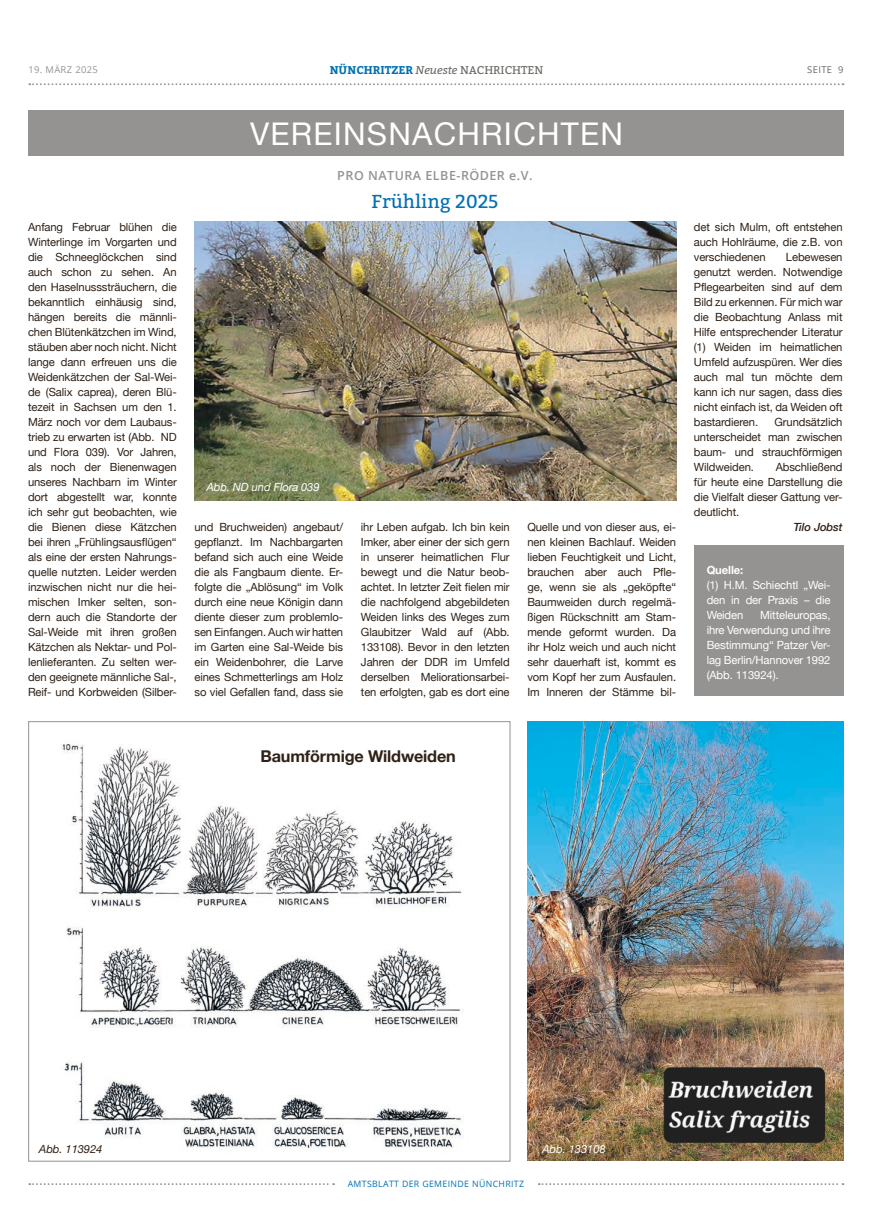
<style>
.page{position:relative;width:886px;height:1223px;background:#fff}
.page>*{position:absolute;margin:0;border:0;box-sizing:border-box;transform-origin:0 0}
.t1{font:31.25px "Helvetica Neue";letter-spacing:.04em;color:#fff}
.t2{font:18.75px "Bitter";color:#0071b2}
.t3{font:700 16.25px "Helvetica Neue";letter-spacing:-.01em;color:#2f2116}
.t4{font:600 12.5px "Open Sans";letter-spacing:.04em;color:#959391}
.t5{font:11.25px/15px "Helvetica Neue";letter-spacing:-.01em;color:#2f2116;text-align:justify}
.t6{font:11.25px/15px "Helvetica Neue";letter-spacing:-.01em;color:#fff;text-align:justify}
.t7{font:700 11.25px "Bitter";color:#0071b2}
.t8{font:italic 11.25px "Helvetica Neue";letter-spacing:-.01em;color:#fff}
.t9{font:italic 11.25px "Helvetica Neue";letter-spacing:-.01em;color:#2f2116}
.t10{font:italic 500 11.25px "Helvetica Neue";letter-spacing:-.01em;color:#2f2116}
.t11{font:700 11.25px "Helvetica Neue";letter-spacing:-.01em;color:#fff}
.t12{font:9.38px "Open Sans";letter-spacing:.04em;color:#959391}
.t13{font:9.38px "Open Sans";letter-spacing:.04em;color:#6c6864}
.t14{font:8.75px "Open Sans";letter-spacing:.04em;color:#0071b2}
.s1{font-weight:400;font-style:italic;color:#6c6864}
.s2{font-weight:400;color:#6c6864}
</style>
<div class="page">
<svg style="left:29px;top:83px;width:814px;height:2px"></svg>
<svg style="left:29px;top:1183px;width:305px;height:2px"></svg>
<svg style="left:539px;top:1183px;width:304px;height:2px"></svg>
<div style="left:28px;top:111px;width:815px;height:45px;background:#959391"></div>
<img style="left:194px;top:221px;width:482px;height:280px">
<img style="left:527px;top:721px;width:316px;height:439px">
<img style="left:61px;top:744px;width:402px;height:409px">
<div style="left:694px;top:546px;width:149px;height:150px;background:#959391"></div>
<p class="t12" style="left:28px;top:63px;width:71px">19. MÄRZ 2025</p>
<p class="t7" style="left:330px;top:63px;width:215px">NÜNCHRITZER <span class="s1">Neueste</span> <span class="s2">NACHRICHTEN</span></p>
<p class="t13" style="left:807px;top:63px;width:38px">SEITE 9</p>
<h1 class="t1" style="left:250px;top:111px;width:374px">VEREINSNACHRICHTEN</h1>
<p class="t5" style="left:28px;top:220px;width:150px">Anfang Februar blühen die Winterlinge im Vorgarten und die Schneeglöckchen sind auch schon zu sehen. An den Haselnusssträuchern, die bekanntlich einhäusig sind, hängen bereits die männli&shy;chen Blütenkätzchen im Wind, stäuben aber noch nicht. Nicht lange dann erfreuen uns die Weidenkätzchen der Sal-Wei&shy;de (Salix caprea), deren Blü&shy;tezeit in Sachsen um den 1.<br>März noch vor dem Laubaus&shy;trieb zu erwarten ist (Abb. ND und Flora 039). Vor Jahren, als noch der Bienenwagen unseres Nachbarn im Winter dort abgestellt war, konnte ich sehr gut beobachten, wie die Bienen diese Kätzchen bei ihren „Frühlingsausflügen“ als eine der ersten Nahrungs&shy;quelle nutzten. Leider werden inzwischen nicht nur die hei&shy;mischen Imker selten, son&shy;dern auch die Standorte der Sal-Weide mit ihren großen Kätzchen als Nektar- und Pol&shy;lenlieferanten. Zu selten wer&shy;den geeignete männliche Sal-, Reif- und Korbweiden (Silber-</p>
<p class="t4" style="left:337px;top:167px;width:197px">PRO NATURA ELBE-RÖDER e.V.</p>
<h2 class="t2" style="left:371px;top:189px;width:129px">Frühling 2025</h2>
<p class="t8" style="left:206px;top:479px;width:115px">Abb. ND und Flora 039</p>
<p class="t5" style="left:194px;top:520px;width:150px">und Bruchweiden) angebaut/ gepflanzt. Im Nachbargarten befand sich auch eine Weide die als Fangbaum diente. Er&shy;folgte die „Ablösung“ im Volk durch eine neue Königin dann diente dieser zum problemlo&shy;sen Einfangen. Auch wir hatten im Garten eine Sal-Weide bis ein Weidenbohrer, die Larve eines Schmetterlings am Holz so viel Gefallen fand, dass sie</p>
<p class="t5" style="left:361px;top:520px;width:150px">ihr Leben aufgab. Ich bin kein Imker, aber einer der sich gern in unserer heimatlichen Flur bewegt und die Natur beob&shy;achtet. In letzter Zeit fielen mir die nachfolgend abgebildeten Weiden links des Weges zum Glaubitzer Wald auf (Abb.<br>133108). Bevor in den letzten Jahren der DDR im Umfeld derselben Meliorationsarbei&shy;ten erfolgten, gab es dort eine</p>
<p class="t5" style="left:527px;top:520px;width:150px">Quelle und von dieser aus, ei&shy;nen kleinen Bachlauf. Weiden lieben Feuchtigkeit und Licht, brauchen aber auch Pfle&shy;ge, wenn sie als „geköpfte“ Baumweiden durch regelmä&shy;ßigen Rückschnitt am Stam&shy;mende geformt wurden. Da ihr Holz weich und auch nicht sehr dauerhaft ist, kommt es vom Kopf her zum Ausfaulen.<br>Im Inneren der Stämme bil-</p>
<p class="t5" style="left:694px;top:220px;width:150px">det sich Mulm, oft entstehen auch Hohlräume, die z.B. von verschiedenen</p>
<p class="t5" style="left:694px;top:250px;width:150px;text-indent:92px">Lebewesen genutzt werden. Notwendige Pflegearbeiten sind auf dem Bild zu erkennen. Für mich war die Beobachtung Anlass mit Hilfe entsprechender Literatur (1) Weiden im heimatlichen Umfeld aufzuspüren. Wer dies auch mal tun möchte dem kann ich nur sagen, dass dies nicht einfach ist, da Weiden oft bastardieren.</p>
<p class="t5" style="left:694px;top:415px;width:150px;text-indent:81px">Grundsätzlich unterscheidet man zwischen baum- und strauchförmigen Wildweiden.</p>
<p class="t5" style="left:694px;top:460px;width:150px;text-indent:82px">Abschließend für heute eine Darstellung die die Vielfalt dieser Gattung ver&shy;deutlicht.</p>
<p class="t10" style="left:793px;top:517px;width:51px">Tilo Jobst</p>
<p class="t11" style="left:707px;top:561px;width:38px">Quelle:</p>
<p class="t6" style="left:707px;top:578px;width:125px">(1) H.M. Schiechtl „Wei&shy;den in der Praxis – die Weiden</p>
<p class="t6" style="left:707px;top:608px;width:125px;text-indent:54px">Mitteleuropas, ihre Verwendung und ihre Bestimmung“ Patzer Ver&shy;lag Berlin/Hannover 1992 (Abb. 113924).</p>
<h3 class="t3" style="left:260px;top:743px;width:197px">Baumförmige Wildweiden</h3>
<p class="t9" style="left:39px;top:1140px;width:65px">Abb. 113924</p>
<p class="t8" style="left:542px;top:1140px;width:65px">Abb. 133108</p>
<p class="t14" style="left:348px;top:1177px;width:178px">AMTSBLATT DER GEMEINDE NÜNCHRITZ</p>
</div>
